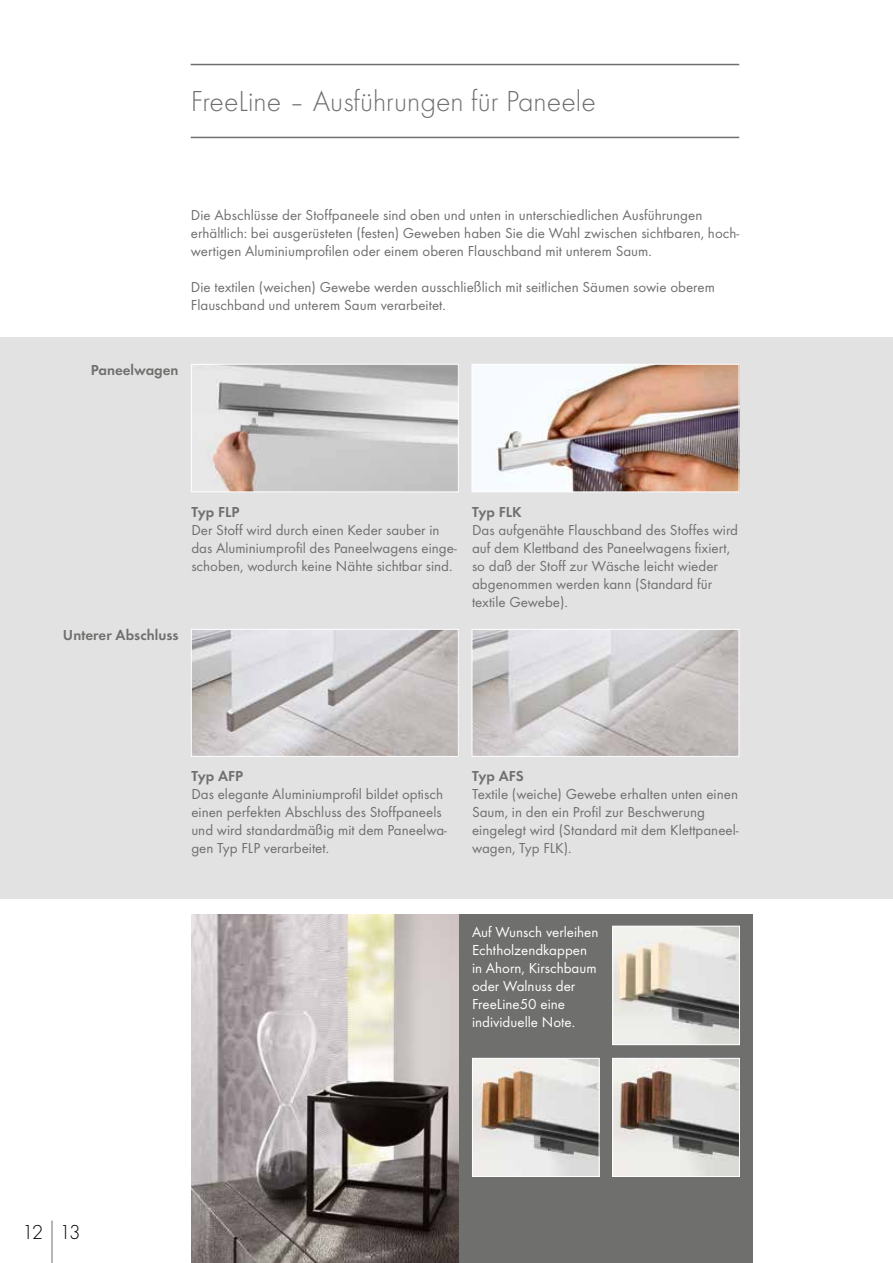
<style>
.page{position:relative;width:893px;height:1263px;background:#fff}
.page>*{position:absolute;margin:0;border:0;box-sizing:border-box;transform-origin:0 0}
.t1{font:300 30px "Futura T";color:#6f6f6e}
.t2{font:300 21px "Futura T";color:#000}
.t3{font:15px/18px "Futura T";color:#6f6f6e}
.t4{font:15px/18px "Futura T";color:#fff}
.t5{font:600 15px "Futura T";color:#6f6f6e}
</style>
<div class="page">
<img style="left:191px;top:914px;width:268px;height:349px">
<div style="left:0;top:337px;width:893px;height:562px;background:#e2e2e2"></div>
<img style="left:474px;top:366px;width:263px;height:124px">
<div style="left:472px;top:364px;width:267px;height:128px;border:1px solid #fff"></div>
<img style="left:474px;top:631px;width:263px;height:124px">
<div style="left:472px;top:629px;width:267px;height:128px;border:1px solid #fff"></div>
<img style="left:206px;top:366px;width:251px;height:124px">
<div style="left:191px;top:364px;width:268px;height:128px;border:1px solid #fff"></div>
<img style="left:193px;top:631px;width:264px;height:124px">
<div style="left:191px;top:629px;width:268px;height:128px;border:1px solid #fff"></div>
<hr style="left:191px;top:64px;width:548px;height:1px;background:#6f6f6e">
<hr style="left:191px;top:137px;width:548px;height:1px;background:#6f6f6e">
<hr style="left:52px;top:1220px;width:1px;height:43px;background:#6f6f6e">
<div style="left:459px;top:914px;width:294px;height:349px;background:#6f6f6e"></div>
<img style="left:474px;top:1060px;width:124px;height:115px">
<div style="left:472px;top:1058px;width:128px;height:119px;border:1px solid #fff"></div>
<img style="left:614px;top:928px;width:124px;height:115px">
<div style="left:612px;top:926px;width:128px;height:119px;border:1px solid #fff"></div>
<img style="left:614px;top:1060px;width:124px;height:115px">
<div style="left:612px;top:1058px;width:128px;height:119px;border:1px solid #fff"></div>
<h1 class="t1" style="left:191px;top:83px;width:406px">FreeLine – Ausführungen für Paneele</h1>
<p class="t3" style="left:191px;top:206px;width:550px">Die Abschlüsse der Stoffpaneele sind oben und unten in unterschiedlichen Ausführungen erhältlich: bei ausgerüsteten (festen) Geweben haben Sie die Wahl zwischen sichtbaren, hoch&shy;wertigen Aluminiumprofilen oder einem oberen Flauschband mit unterem Saum.</p>
<p class="t3" style="left:191px;top:278px;width:526px">Die textilen (weichen) Gewebe werden ausschließlich mit seitlichen Säumen sowie oberem<br>Flauschband und unterem Saum verarbeitet.</p>
<p class="t5" style="left:91px;top:361px;width:89px">Paneelwagen</p>
<p class="t5" style="left:191px;top:503px;width:50px">Typ FLP</p>
<p class="t3" style="left:191px;top:520px;width:267px">Der Stoff wird durch einen Keder sauber in das Aluminiumprofil des Paneelwagens einge&shy;schoben, wodurch keine Nähte sichtbar sind.</p>
<p class="t5" style="left:63px;top:626px;width:117px">Unterer Abschluss</p>
<p class="t5" style="left:472px;top:503px;width:51px">Typ FLK</p>
<p class="t3" style="left:472px;top:520px;width:268px">Das aufgenähte Flauschband des Stoffes wird auf dem Klettband des Paneelwagens fixiert, so daß der Stoff zur Wäsche leicht wieder abgenommen werden kann (Standard für textile Gewebe).</p>
<p class="t5" style="left:191px;top:767px;width:53px">Typ AFP</p>
<p class="t3" style="left:191px;top:785px;width:257px">Das elegante Aluminiumprofil bildet optisch einen perfekten Abschluss des Stoffpaneels und wird standardmäßig mit dem Paneelwa&shy;gen Typ FLP verarbeitet.</p>
<p class="t5" style="left:472px;top:767px;width:53px">Typ AFS</p>
<p class="t3" style="left:472px;top:785px;width:268px">Textile (weiche) Gewebe erhalten unten einen Saum, in den ein Profil zur Beschwerung eingelegt wird (Standard mit dem Klettpaneel&shy;wagen, Typ FLK).</p>
<p class="t4" style="left:472px;top:923px;width:128px">Auf Wunsch verleihen<br>Echtholzendkappen in Ahorn, Kirschbaum oder Walnuss der<br>FreeLine50 eine individuelle Note.</p>
<h2 class="t2" style="left:22px;top:1220px;width:60px">12 13</h2>
</div>
